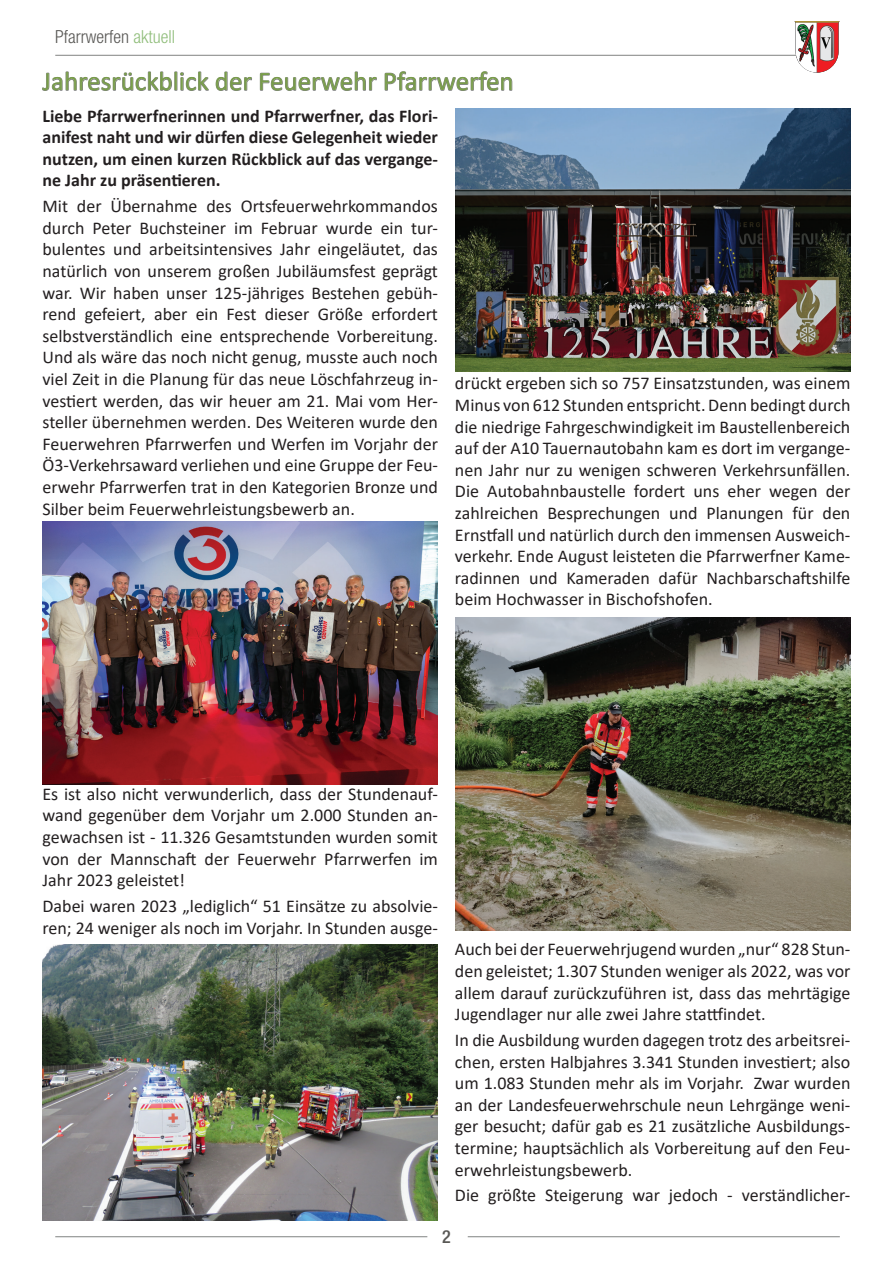
<style>
.page{position:relative;width:893px;height:1263px;background:#fff}
.page>*{position:absolute;margin:0;border:0;box-sizing:border-box;transform-origin:0 0}
.t1{font:27px "Calibri";color:#799d4a}
.t2{font:18px/21.6px "Calibri";color:#231f20;text-align:justify}
.t3{font:700 18px/21.6px "Calibri";color:#231f20;text-align:justify}
.t4{font:300 condensed 18px "Helvetica Neue LT Std";color:#595855}
.t5{font:500 condensed 18px "Helvetica Neue LT Std";color:#595855}
.s1{color:#91be7c}
</style>
<div class="page">
<hr style="left:55px;top:1236px;width:372px;height:1px;background:#818382">
<hr style="left:468px;top:1236px;width:372px;height:1px;background:#818382">
<hr style="left:55px;top:55px;width:762px;height:1px;background:#818382">
<img style="left:794px;top:21px;width:46px;height:52px">
<svg style="left:42px;top:72px;width:167px;height:19px"></svg>
<svg style="left:216px;top:72px;width:36px;height:19px"></svg>
<svg style="left:260px;top:72px;width:117px;height:19px"></svg>
<svg style="left:385px;top:71px;width:127px;height:20px"></svg>
<img style="left:43px;top:521px;width:395px;height:263px">
<img style="left:455px;top:108px;width:395px;height:264px">
<img style="left:455px;top:618px;width:395px;height:312px">
<img style="left:43px;top:944px;width:395px;height:276px">
<p class="t4" style="left:55px;top:26px;width:121px">Pfarrwerfen <span class="s1">aktuell</span></p>
<h1 class="t1" style="left:43px;top:63px;width:473px">Jahresrückblick der Feuerwehr Pfarrwerfen</h1>
<p class="t3" style="left:43px;top:105px;width:397px">Liebe Pfarrwerfnerinnen und Pfarrwerfner, das Flori&shy;anifest naht und wir dürfen diese Gelegenheit wieder nutzen, um einen kurzen Rückblick auf das vergange&shy;ne Jahr zu präsentieren.</p>
<p class="t2" style="left:43px;top:195px;width:397px">Mit der Übernahme des Ortsfeuerwehrkommandos durch Peter Buchsteiner im Februar wurde ein tur&shy;bulentes und arbeitsintensives Jahr eingeläutet, das natürlich von unserem großen Jubiläumsfest geprägt war. Wir haben unser 125-jähriges Bestehen gebüh&shy;rend gefeiert, aber ein Fest dieser Größe erfordert selbstverständlich eine entsprechende Vorbereitung.<br>Und als wäre das noch nicht genug, musste auch noch viel Zeit in die Planung für das neue Löschfahrzeug in&shy;vestiert werden, das wir heuer am 21. Mai vom Her&shy;steller übernehmen werden. Des Weiteren wurde den Feuerwehren Pfarrwerfen und Werfen im Vorjahr der Ö3-Verkehrsaward verliehen und eine Gruppe der Feu&shy;erwehr Pfarrwerfen trat in den Kategorien Bronze und Silber beim Feuerwehrleistungsbewerb an.</p>
<p class="t2" style="left:455px;top:372px;width:397px">drückt ergeben sich so 757 Einsatzstunden, was einem Minus von 612 Stunden entspricht. Denn bedingt durch die niedrige Fahrgeschwindigkeit im Baustellenbereich auf der A10 Tauernautobahn kam es dort im vergange&shy;nen Jahr nur zu wenigen schweren Verkehrsunfällen.<br>Die Autobahnbaustelle fordert uns eher wegen der zahlreichen Besprechungen und Planungen für den Ernstfall und natürlich durch den immensen Ausweich&shy;verkehr. Ende August leisteten die Pfarrwerfner Kame&shy;radinnen und Kameraden dafür Nachbarschaftshilfe beim Hochwasser in Bischofshofen.</p>
<p class="t2" style="left:43px;top:782px;width:397px">Es ist also nicht verwunderlich, dass der Stundenauf&shy;wand gegenüber dem Vorjahr um 2.000 Stunden an&shy;gewachsen ist - 11.326 Gesamtstunden wurden somit von der Mannschaft der Feuerwehr Pfarrwerfen im Jahr 2023 geleistet!</p>
<p class="t2" style="left:43px;top:895px;width:397px">Dabei waren 2023 „lediglich“ 51 Einsätze zu absolvie&shy;ren; 24 weniger als noch im Vorjahr. In Stunden ausge-</p>
<p class="t2" style="left:455px;top:938px;width:397px">Auch bei der Feuerwehrjugend wurden „nur“ 828 Stun&shy;den geleistet; 1.307 Stunden weniger als 2022, was vor allem darauf zurückzuführen ist, dass das mehrtägige Jugendlager nur alle zwei Jahre stattfindet.</p>
<p class="t2" style="left:455px;top:1029px;width:397px">In die Ausbildung wurden dagegen trotz des arbeitsrei&shy;chen, ersten Halbjahres 3.341 Stunden investiert; also um 1.083 Stunden mehr als im Vorjahr. Zwar wurden an der Landesfeuerwehrschule neun Lehrgänge weni&shy;ger besucht; dafür gab es 21 zusätzliche Ausbildungs&shy;termine; hauptsächlich als Vorbereitung auf den Feu&shy;erwehrleistungsbewerb.</p>
<p class="t2" style="left:455px;top:1184px;width:397px">Die größte Steigerung war jedoch - verständlicher-</p>
<p class="t5" style="left:442px;top:1226px;width:10px">2</p>
</div>
